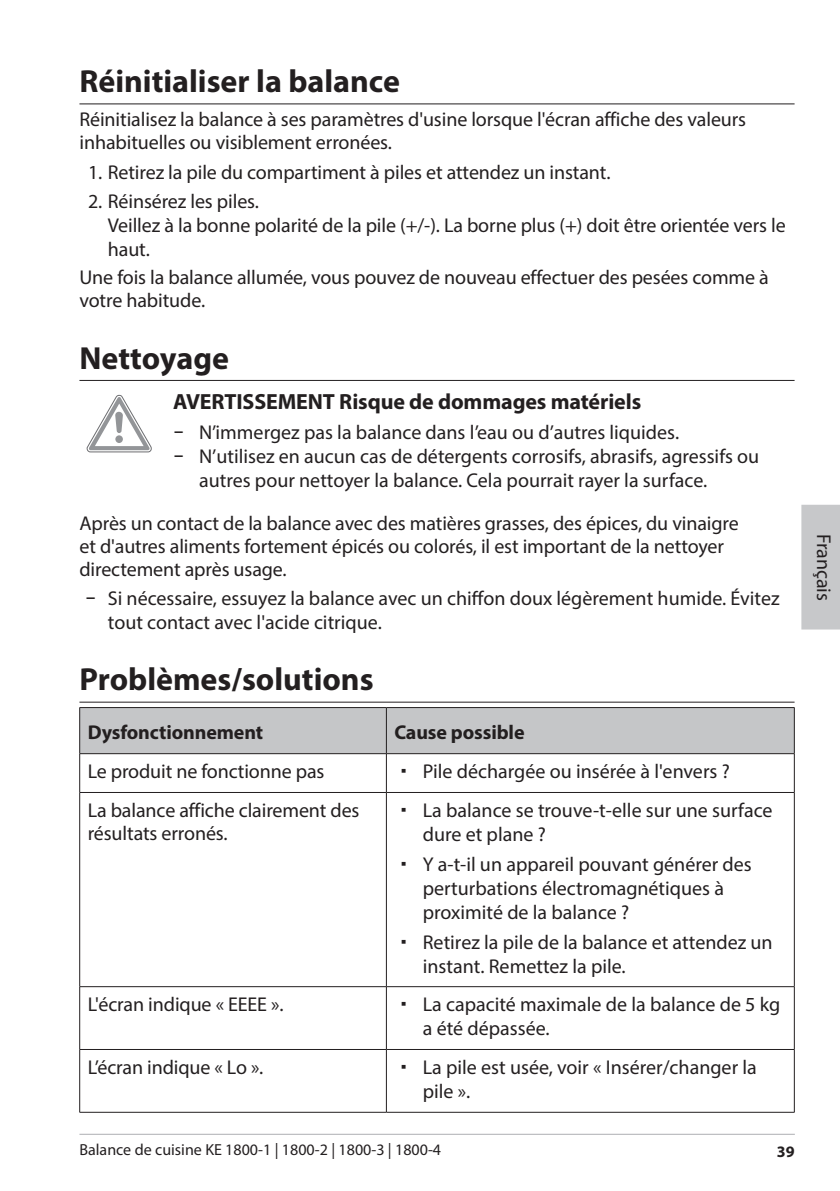
<style>
.page{position:relative;width:840px;height:1191px;background:#fff}
.page>*{position:absolute;margin:0;border:0;box-sizing:border-box;transform-origin:0 0}
.t1{font:700 32px "Myriad Pro";color:#231f20}
.t2{font:700 22px "Myriad Pro";letter-spacing:-.005em;color:#231f20}
.t3{font:20px/24px "Myriad Pro";letter-spacing:-.005em;color:#231f20}
.t4{font:700 20px "Myriad Pro";letter-spacing:-.005em;color:#231f20}
.t5{font:16px "Myriad Pro";color:#231f20}
.t6{font:700 16px "Myriad Pro";color:#231f20}
.s1{font-family:"ALDISUEDOT"}
</style>
<div class="page">
<hr style="left:79px;top:1133px;width:715px;height:1px;background:#adaeb2">
<div style="left:801px;top:505px;width:38px;height:124px;background:#c7c8ca"></div>
<hr style="left:79px;top:103px;width:715px;height:1px;background:#231f20">
<hr style="left:79px;top:380px;width:715px;height:1px;background:#231f20">
<hr style="left:79px;top:701px;width:715px;height:1px;background:#231f20">
<svg style="left:87px;top:395px;width:64px;height:57px"></svg>
<div style="left:80px;top:708px;width:713px;height:45px;background:#c5c6c8"></div>
<hr style="left:79px;top:754px;width:1px;height:38px;background:#231f20">
<hr style="left:386px;top:754px;width:1px;height:38px;background:#231f20">
<hr style="left:793px;top:754px;width:1px;height:38px;background:#231f20">
<hr style="left:79px;top:792px;width:307px;height:1px;background:#231f20">
<hr style="left:79px;top:792px;width:1px;height:194px;background:#231f20">
<hr style="left:386px;top:792px;width:408px;height:1px;background:#231f20">
<hr style="left:386px;top:792px;width:1px;height:194px;background:#231f20">
<hr style="left:793px;top:792px;width:1px;height:194px;background:#231f20">
<hr style="left:79px;top:986px;width:307px;height:1px;background:#231f20">
<hr style="left:79px;top:987px;width:1px;height:62px;background:#231f20">
<hr style="left:386px;top:986px;width:408px;height:1px;background:#231f20">
<hr style="left:386px;top:987px;width:1px;height:62px;background:#231f20">
<hr style="left:793px;top:987px;width:1px;height:62px;background:#231f20">
<hr style="left:79px;top:1049px;width:307px;height:1px;background:#231f20">
<hr style="left:79px;top:1049px;width:1px;height:63px;background:#231f20">
<hr style="left:386px;top:1049px;width:408px;height:1px;background:#231f20">
<hr style="left:386px;top:1049px;width:1px;height:63px;background:#231f20">
<hr style="left:793px;top:1049px;width:1px;height:63px;background:#231f20">
<hr style="left:79px;top:1112px;width:307px;height:1px;background:#231f20">
<hr style="left:386px;top:1112px;width:408px;height:1px;background:#231f20">
<hr style="left:79px;top:707px;width:307px;height:1px;background:#231f20">
<hr style="left:79px;top:708px;width:1px;height:45px;background:#231f20">
<hr style="left:386px;top:707px;width:408px;height:1px;background:#231f20">
<hr style="left:386px;top:708px;width:1px;height:45px;background:#231f20">
<hr style="left:793px;top:708px;width:1px;height:45px;background:#231f20">
<hr style="left:79px;top:753px;width:307px;height:1px;background:#231f20">
<hr style="left:386px;top:753px;width:408px;height:1px;background:#231f20">
<h1 class="t1" style="left:79px;top:60px;width:322px">Réinitialiser la balance</h1>
<p class="t3" style="left:79px;top:108px;width:667px;line-height:23px">Réinitialisez la balance à ses paramètres d'usine lorsque l'écran affiche des valeurs inhabituelles ou visiblement erronées.</p>
<p class="t3" style="left:88px;top:160px;width:523px">1. Retirez la pile du compartiment à piles et attendez un instant.</p>
<p class="t3" style="left:108px;top:189px;width:679px;text-indent:-20px">2. Réinsérez les piles.<br>Veillez à la bonne polarité de la pile (+/-). La borne plus (+) doit être orientée vers le haut.</p>
<p class="t3" style="left:79px;top:266px;width:690px;line-height:23px">Une fois la balance allumée, vous pouvez de nouveau effectuer des pesées comme à votre habitude.</p>
<h1 class="t1" style="left:79px;top:337px;width:151px">Nettoyage</h1>
<p class="t2" style="left:173px;top:387px;width:469px">AVERTISSEMENT Risque de dommages matériels</p>
<p class="t3" style="left:173px;top:419px;width:507px"><span class="s1">−</span> N’immergez pas la balance dans l’eau ou d’autres liquides.</p>
<p class="t3" style="left:173px;top:443px;width:587px"><span class="s1">−</span> N’utilisez en aucun cas de détergents corrosifs, abrasifs, agressifs ou</p>
<p class="t3" style="left:199px;top:467px;width:509px">autres pour nettoyer la balance. Cela pourrait rayer la surface.</p>
<p class="t3" style="left:79px;top:511px;width:660px;line-height:23px">Après un contact de la balance avec des matières grasses, des épices, du vinaigre et d'autres aliments fortement épicés ou colorés, il est important de la nettoyer directement après usage.</p>
<p class="t3" style="left:108px;top:586px;width:673px;text-indent:-23px"><span class="s1">−</span> Si nécessaire, essuyez la balance avec un chiffon doux légèrement humide. Évitez tout contact avec l'acide citrique.</p>
<h1 class="t1" style="left:79px;top:658px;width:295px">Problèmes/solutions</h1>
<p class="t4" style="left:88px;top:719px;width:177px">Dysfonctionnement</p>
<p class="t4" style="left:394px;top:719px;width:132px">Cause possible</p>
<p class="t3" style="left:88px;top:759px;width:238px">Le produit ne fonctionne pas</p>
<p class="t3" style="left:422px;top:759px;width:308px">Pile déchargée ou insérée à l'envers ?</p>
<p class="t3" style="left:88px;top:798px;width:273px;line-height:23px">La balance affiche clairement des résultats erronés.</p>
<p class="t3" style="left:422px;top:798px;width:351px">La balance se trouve-t-elle sur une surface dure et plane ?</p>
<p class="t3" style="left:422px;top:852px;width:330px">Y a-t-il un appareil pouvant générer des perturbations électromagnétiques à proximité de la balance ?</p>
<p class="t3" style="left:422px;top:929px;width:351px">Retirez la pile de la balance et attendez un instant. Remettez la pile.</p>
<p class="t3" style="left:88px;top:992px;width:197px">L'écran indique « EEEE ».</p>
<p class="t3" style="left:422px;top:992px;width:359px">La capacité maximale de la balance de 5 kg a été dépassée.</p>
<p class="t3" style="left:88px;top:1055px;width:177px">L’écran indique « Lo ».</p>
<p class="t3" style="left:422px;top:1055px;width:335px">La pile est usée, voir « Insérer/changer la pile ».</p>
<p class="t5" style="left:79px;top:1139px;width:363px">Balance de cuisine KE 1800-1 | 1800-2 | 1800-3 | 1800-4</p>
<p class="t6" style="left:776px;top:1140px;width:19px">39</p>
<p class="t3" style="left:835px;top:534px;width:68px;rotate:90deg">Français</p>
</div>
